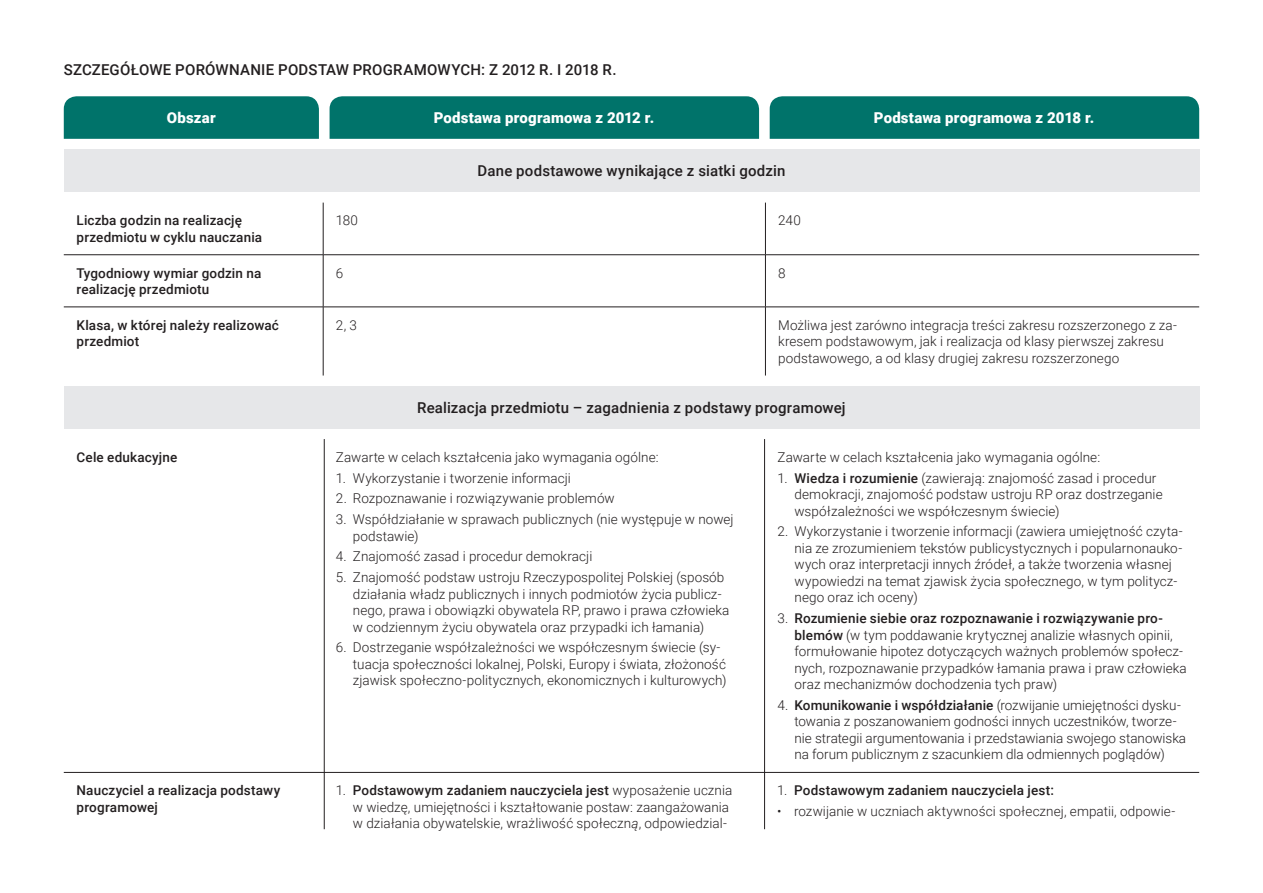
<style>
.page{position:relative;width:1263px;height:893px;background:#fff}
.page>*{position:absolute;margin:0;border:0;box-sizing:border-box;transform-origin:0 0}
.t1{font:500 15px "Roboto";letter-spacing:.01em;color:#231f20}
.t2{font:900 15px "Roboto";letter-spacing:.01em;color:#fff}
.TABELA_-_numeracja{font:300 13.5px/16.5px "Roboto";letter-spacing:.005em;color:#231f20}
.TABELA_-_tekst{font:300 13.5px/16.5px "Roboto";letter-spacing:.005em;color:#231f20}
.TABELA_-_lewa_kolumn{font:500 13.5px/16.5px "Roboto";letter-spacing:.01em;color:#231f20}
.TABELA_-_tekst-2{font:500 13.5px/16.5px "Roboto";letter-spacing:.015em;color:#231f20}
.TABELA_-_numeracja-2{font:500 13.5px "Roboto";letter-spacing:.01em;color:#231f20}
.s1{font-weight:500}
.s2{font-style:italic}
.s3{font-weight:300}
</style>
<div class="page">
<div style="left:64px;top:386px;width:1135px;height:42px;background:#e6e7e9"></div>
<div style="left:64px;top:96px;width:255px;height:43px;background:#00736a"></div>
<div style="left:330px;top:96px;width:429px;height:43px;background:#00736a"></div>
<div style="left:770px;top:96px;width:429px;height:43px;background:#00736a"></div>
<div style="left:64px;top:149px;width:1135px;height:43px;background:#e6e7e9"></div>
<hr style="left:323px;top:203px;width:1px;height:52px;background:#231f20">
<hr style="left:765px;top:203px;width:1px;height:52px;background:#231f20">
<hr style="left:64px;top:254px;width:259px;height:1px;background:#231f20">
<hr style="left:323px;top:254px;width:442px;height:1px;background:#231f20">
<hr style="left:323px;top:255px;width:1px;height:52px;background:#231f20">
<hr style="left:765px;top:254px;width:434px;height:1px;background:#231f20">
<hr style="left:765px;top:255px;width:1px;height:52px;background:#231f20">
<hr style="left:64px;top:307px;width:259px;height:1px;background:#231f20">
<hr style="left:323px;top:307px;width:442px;height:1px;background:#231f20">
<hr style="left:323px;top:307px;width:1px;height:69px;background:#231f20">
<hr style="left:765px;top:307px;width:434px;height:1px;background:#231f20">
<hr style="left:765px;top:307px;width:1px;height:69px;background:#231f20">
<hr style="left:764px;top:439px;width:1px;height:390px;background:#231f20">
<hr style="left:324px;top:439px;width:1px;height:390px;background:#231f20">
<hr style="left:64px;top:772px;width:1135px;height:1px;background:#231f20">
<p class="t1" style="left:64px;top:59px;width:554px">SZCZEGÓŁOWE PORÓWNANIE PODSTAW PROGRAMOWYCH: Z 2012 R. I 2018 R.</p>
<p class="t2" style="left:167px;top:107px;width:50px">Obszar</p>
<p class="t2" style="left:434px;top:107px;width:222px">Podstawa programowa z 2012 r.</p>
<p class="t2" style="left:874px;top:107px;width:222px">Podstawa programowa z 2018 r.</p>
<p class="t1" style="left:477px;top:160px;width:309px">Dane podstawowe wynikające z siatki godzin</p>
<p class="TABELA_-_lewa_kolumn" style="left:77px;top:212px;width:187px">Liczba godzin na realizację przedmiotu w cyklu nauczania</p>
<p class="TABELA_-_tekst" style="left:336px;top:212px;width:24px">180</p>
<p class="TABELA_-_tekst" style="left:778px;top:212px;width:24px">240</p>
<p class="TABELA_-_lewa_kolumn" style="left:77px;top:264px;width:186px">Tygodniowy wymiar godzin na realizację przedmiotu</p>
<p class="TABELA_-_tekst" style="left:336px;top:264px;width:9px">6</p>
<p class="TABELA_-_tekst" style="left:778px;top:264px;width:9px">8</p>
<p class="TABELA_-_lewa_kolumn" style="left:77px;top:316px;width:204px">Klasa, w której należy realizować przedmiot</p>
<p class="TABELA_-_tekst" style="left:336px;top:316px;width:23px">2, 3</p>
<p class="TABELA_-_tekst" style="left:778px;top:316px;width:400px">Możliwa jest zarówno integracja treści zakresu rozszerzonego z za&shy;kresem podstawowym, jak i realizacja od klasy pierwszej zakresu podstawowego, a od klasy drugiej zakresu rozszerzonego</p>
<p class="TABELA_-_tekst-2" style="left:77px;top:448px;width:102px">Cele edukacyjne</p>
<p class="TABELA_-_tekst-2" style="left:77px;top:782px;width:205px">Nauczyciel a realizacja podstawy programowej</p>
<p class="t1" style="left:417px;top:397px;width:430px">Realizacja przedmiotu – zagadnienia z podstawy programowej</p>
<p class="TABELA_-_tekst" style="left:336px;top:448px;width:324px">Zawarte w celach kształcenia jako wymagania ogólne:</p>
<p class="TABELA_-_numeracja" style="left:336px;top:469px;width:236px">1. Wykorzystanie i tworzenie informacji</p>
<p class="TABELA_-_numeracja" style="left:336px;top:490px;width:280px">2. Rozpoznawanie i rozwiązywanie problemów</p>
<p class="TABELA_-_numeracja" style="left:353px;top:511px;width:382px;text-indent:-17px">3. Współdziałanie w sprawach publicznych (nie występuje w nowej podstawie)</p>
<p class="TABELA_-_numeracja" style="left:336px;top:548px;width:258px">4. Znajomość zasad i procedur demokracji</p>
<p class="TABELA_-_numeracja" style="left:353px;top:569px;width:378px;text-indent:-17px">5. Znajomość podstaw ustroju Rzeczypospolitej Polskiej (sposób działania władz publicznych i innych podmiotów życia publicz&shy;nego, prawa i obowiązki obywatela RP, prawo i prawa człowieka w codziennym życiu obywatela oraz przypadki ich łamania)</p>
<p class="TABELA_-_numeracja" style="left:353px;top:639px;width:375px;text-indent:-17px">6. Dostrzeganie współzależności we współczesnym świecie (sy&shy;tuacja społeczności lokalnej, Polski, Europy i świata, złożoność zjawisk społeczno-politycznych, ekonomicznych i kulturowych)</p>
<p class="TABELA_-_tekst" style="left:777px;top:448px;width:324px">Zawarte w celach kształcenia jako wymagania ogólne:</p>
<p class="TABELA_-_numeracja" style="left:794px;top:469px;width:370px;text-indent:-17px">1. <span class="s1">Wiedza i rozumienie</span> (zawierają: znajomość zasad i procedur demokracji, znajomość podstaw ustroju RP oraz dostrzeganie współzależności we współczesnym świecie)</p>
<p class="TABELA_-_numeracja" style="left:794px;top:523px;width:390px;text-indent:-17px">2. Wykorzystanie i tworzenie informacji (zawiera umiejętność czyta&shy;nia ze zrozumieniem tekstów publicystycznych i popularnonauko&shy;wych oraz interpretacji innych źródeł, a także tworzenia własnej wypowiedzi na temat zjawisk życia społecznego, w tym politycz&shy;nego oraz ich oceny)</p>
<p class="TABELA_-_numeracja" style="left:794px;top:610px;width:394px;text-indent:-17px">3. <span class="s1">Rozumienie siebie oraz rozpoznawanie i rozwiązywanie pro&shy;blemów</span> (w tym poddawanie krytycznej analizie własnych opinii, formułowanie hipotez dotyczących ważnych problemów społecz&shy;nych, rozpoznawanie przypadków łamania prawa i praw człowieka oraz mechanizmów dochodzenia tych praw)</p>
<p class="TABELA_-_numeracja" style="left:794px;top:696px;width:393px;text-indent:-17px">4. <span class="s1">Komunikowanie i współdziałanie</span> (rozwijanie umiejętności dysku&shy;towania z poszanowaniem godności innych uczestników, tworze&shy;nie strategii argumentowania i przedstawiania swojego stanowiska na forum publicznym z szacunkiem dla odmiennych poglądów)</p>
<p class="TABELA_-_numeracja" style="left:353px;top:782px;width:381px;text-indent:-17px">1. <span class="s1">Podstawowym zadaniem nauczyciela jest</span> wyposażenie ucznia w wiedzę, umiejętności i kształtowanie postaw: zaangażowania w działania obywatelskie, wrażliwość społeczn<span class="s2">ą</span>, odpowiedzial-</p>
<p class="TABELA_-_numeracja-2" style="left:777px;top:781px;width:278px"><span class="s3">1.</span> Podstawowym zadaniem nauczyciela jest:</p>
<p class="TABELA_-_numeracja" style="left:777px;top:802px;width:400px">• rozwijanie w uczniach aktywności społecznej, empatii, odpowie-</p>
</div>
